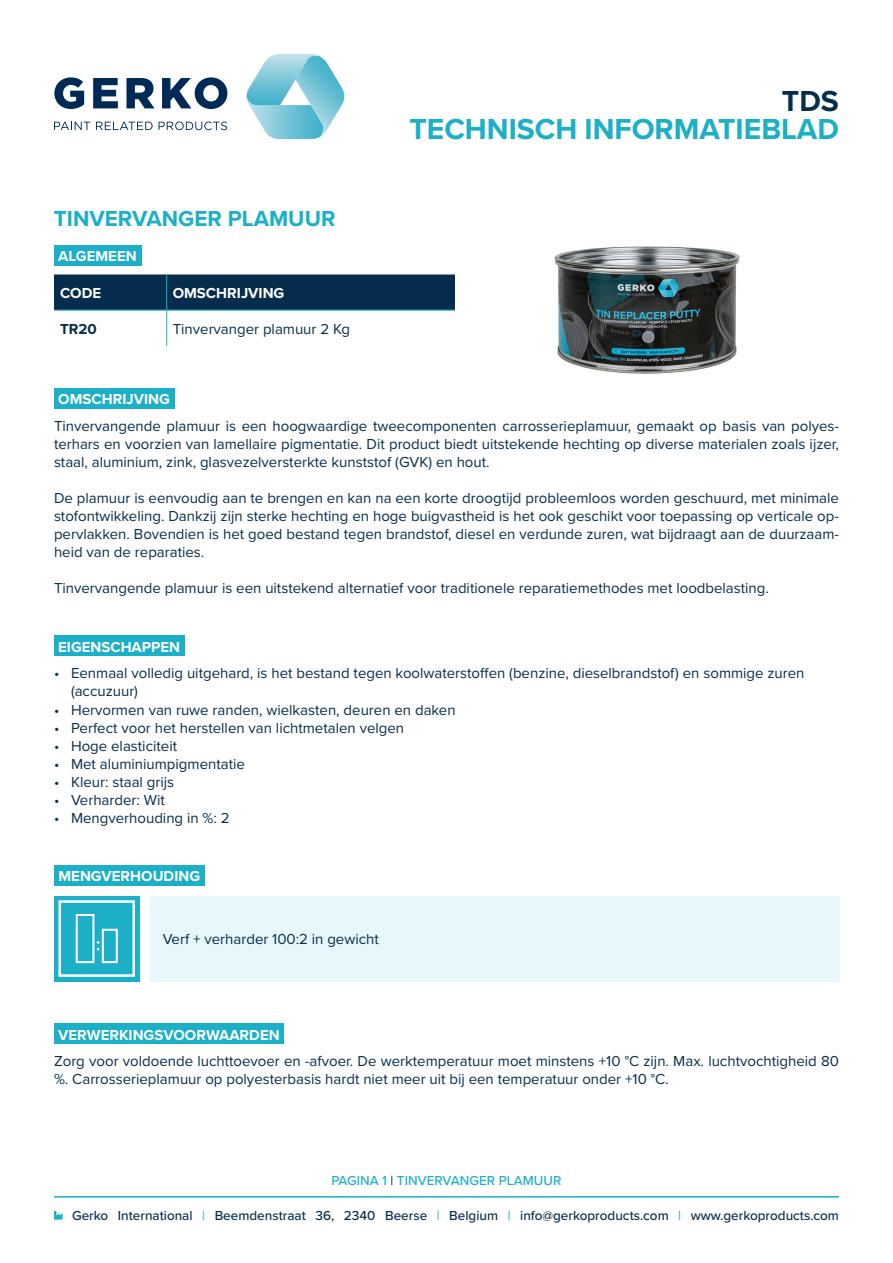
<style>
.page{position:relative;width:893px;height:1263px;background:#fff}
.page>*{position:absolute;margin:0;border:0;box-sizing:border-box;transform-origin:0 0}
.t1{font:700 30px "Proxima Nova";color:#1bafc8}
.t2{font:700 30px "Proxima Nova";color:#062d4d}
.t3{font:700 22.5px "Proxima Nova";color:#1bafc8}
.Alineastijl{font:15px/18px "Proxima Nova";color:#062d4d;text-align:justify}
.t4{font:700 15px "Proxima Nova";color:#fff}
.t5{font:700 15px "Proxima Nova";color:#062d4d}
.t6{font:500 13.5px "Proxima Nova";color:#062d4d}
.t7{font:500 13.5px "Proxima Nova";color:#1bafc8}
.s1{color:#062d4d}
.s2{color:#1bafc8}
</style>
<div class="page">
<div style="left:54px;top:388px;width:120px;height:21px;background:#1bafc8"></div>
<div style="left:54px;top:1023px;width:230px;height:21px;background:#1bafc8"></div>
<div style="left:54px;top:245px;width:87px;height:21px;background:#1bafc8"></div>
<div style="left:54px;top:274px;width:401px;height:36px;background:#062d4d"></div>
<hr style="left:166px;top:274px;width:1px;height:36px;background:#1bafc8">
<hr style="left:54px;top:310px;width:113px;height:1px;background:#1bafc8">
<hr style="left:167px;top:310px;width:667px;height:1px;background:#1bafc8">
<hr style="left:166px;top:310px;width:1px;height:36px;background:#1bafc8">
<div style="left:54px;top:636px;width:130px;height:20px;background:#1bafc8"></div>
<div style="left:54px;top:865px;width:151px;height:20px;background:#1bafc8"></div>
<div style="left:150px;top:896px;width:689px;height:85px;background:#e8f7f9"></div>
<div style="left:54px;top:896px;width:85px;height:85px;background:#1bafc8"></div>
<svg style="left:58px;top:900px;width:77px;height:77px"></svg>
<svg style="left:54px;top:122px;width:36px;height:8px"></svg>
<svg style="left:96px;top:122px;width:57px;height:8px"></svg>
<svg style="left:159px;top:122px;width:68px;height:8px"></svg>
<svg style="left:54px;top:77px;width:30px;height:32px"></svg>
<svg style="left:93px;top:78px;width:25px;height:30px"></svg>
<svg style="left:126px;top:78px;width:28px;height:30px"></svg>
<svg style="left:162px;top:77px;width:65px;height:32px"></svg>
<svg style="left:246px;top:54px;width:98px;height:85px"></svg>
<svg style="left:54px;top:1211px;width:8px;height:8px"></svg>
<hr style="left:54px;top:1196px;width:785px;height:1px;background:#1bafc8">
<div style="left:456px;top:208px;width:383px;height:204px;background:#fff"></div>
<img style="left:554px;top:246px;width:186px;height:128px">
<p class="t3" style="left:54px;top:202px;width:283px">TINVERVANGER PLAMUUR</p>
<p class="t4" style="left:58px;top:245px;width:80px">ALGEMEEN</p>
<p class="t4" style="left:60px;top:282px;width:43px">CODE</p>
<p class="t4" style="left:173px;top:282px;width:113px">OMSCHRIJVING</p>
<p class="t5" style="left:60px;top:318px;width:38px">TR20</p>
<p class="Alineastijl" style="left:173px;top:319px;width:179px">Tinvervanger plamuur 2 Kg</p>
<p class="t4" style="left:58px;top:388px;width:113px">OMSCHRIJVING</p>
<p class="t2" style="left:782px;top:78px;width:58px">TDS</p>
<p class="t1" style="left:409px;top:107px;width:431px">TECHNISCH INFORMATIEBLAD</p>
<p class="Alineastijl" style="left:54px;top:416px;width:786px">Tinvervangende plamuur is een hoogwaardige tweecomponenten carrosserieplamuur, gemaakt op basis van polyes&shy;terhars en voorzien van lamellaire pigmentatie. Dit product biedt uitstekende hechting op diverse materialen zoals ijzer, staal, aluminium, zink, glasvezelversterkte kunststof (GVK) en hout.</p>
<p class="Alineastijl" style="left:54px;top:488px;width:786px">De plamuur is eenvoudig aan te brengen en kan na een korte droogtijd probleemloos worden geschuurd, met minimale stofontwikkeling. Dankzij zijn sterke hechting en hoge buigvastheid is het ook geschikt voor toepassing op verticale op&shy;pervlakken. Bovendien is het goed bestand tegen brandstof, diesel en verdunde zuren, wat bijdraagt aan de duurzaam&shy;heid van de reparaties.</p>
<p class="Alineastijl" style="left:54px;top:578px;width:716px">Tinvervangende plamuur is een uitstekend alternatief voor traditionele reparatiemethodes met loodbelasting.</p>
<p class="t4" style="left:58px;top:635px;width:123px">EIGENSCHAPPEN</p>
<p class="Alineastijl" style="left:71px;top:664px;width:735px;text-indent:-17px">• Eenmaal volledig uitgehard, is het bestand tegen koolwaterstoffen (benzine, dieselbrandstof) en sommige zuren (accuzuur)</p>
<p class="Alineastijl" style="left:54px;top:700px;width:403px">• Hervormen van ruwe randen, wielkasten, deuren en daken</p>
<p class="Alineastijl" style="left:54px;top:718px;width:352px">• Perfect voor het herstellen van lichtmetalen velgen</p>
<p class="Alineastijl" style="left:54px;top:736px;width:125px">• Hoge elasticiteit</p>
<p class="Alineastijl" style="left:54px;top:754px;width:192px">• Met aluminiumpigmentatie</p>
<p class="Alineastijl" style="left:54px;top:772px;width:122px">• Kleur: staal grijs</p>
<p class="Alineastijl" style="left:54px;top:790px;width:112px">• Verharder: Wit</p>
<p class="Alineastijl" style="left:54px;top:808px;width:177px">• Mengverhouding in %: 2</p>
<p class="t4" style="left:58px;top:865px;width:143px">MENGVERHOUDING</p>
<p class="Alineastijl" style="left:163px;top:930px;width:218px">Verf + verharder 100:2 in gewicht</p>
<p class="t4" style="left:58px;top:1023px;width:223px">VERWERKINGSVOORWAARDEN</p>
<p class="Alineastijl" style="left:54px;top:1052px;width:786px">Zorg voor voldoende luchttoevoer en -afvoer. De werktemperatuur moet minstens +10 °C zijn. Max. luchtvochtigheid 80 %. Carrosserieplamuur op polyesterbasis hardt niet meer uit bij een temperatuur onder +10 °C.</p>
<p class="t7" style="left:332px;top:1170px;width:231px">PAGINA 1 <span class="s1">|</span> TINVERVANGER PLAMUUR</p>
<p class="t6" style="left:72px;top:1205px;width:768px">Gerko International <span class="s2">|</span> Beemdenstraat 36, 2340 Beerse <span class="s2">|</span> Belgium <span class="s2">|</span> info@gerkoproducts.com <span class="s2">|</span> www.gerkoproducts.com</p>
</div>
